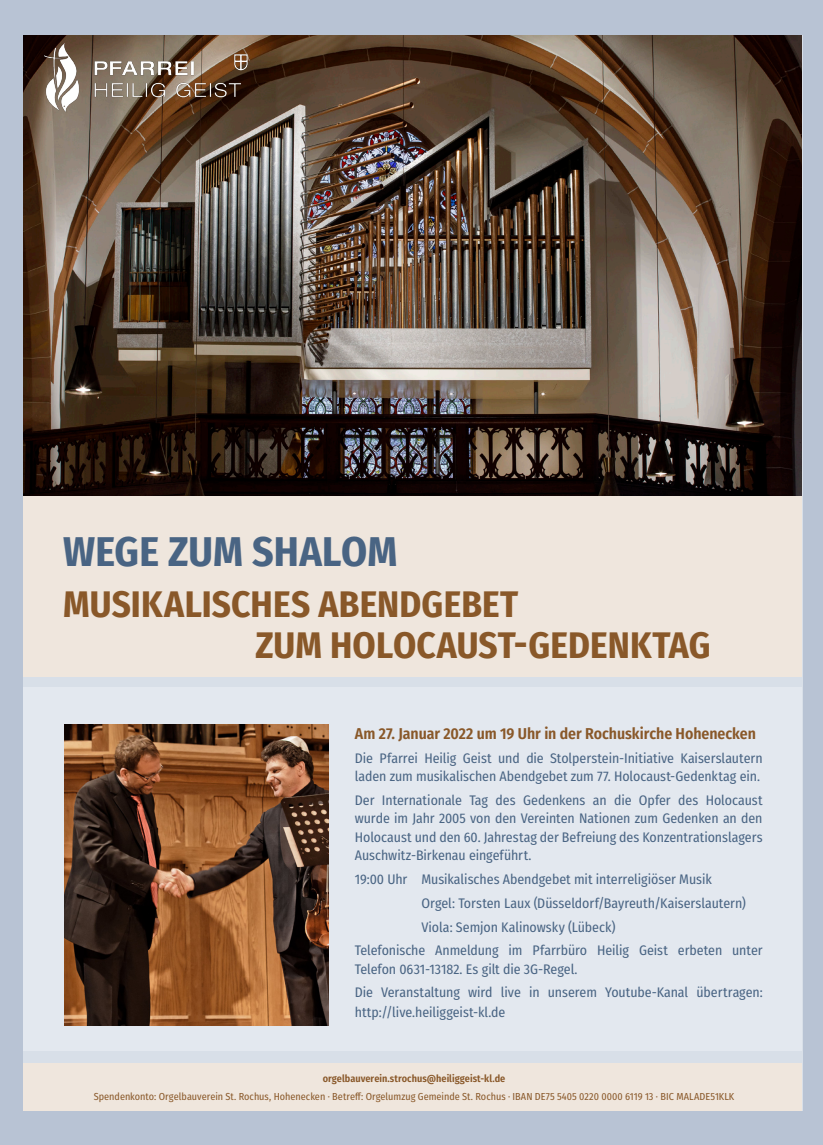
<style>
.page{position:relative;width:823px;height:1145px;background:#b8c3d4}
.page>*{position:absolute;margin:0;border:0;box-sizing:border-box;transform-origin:0 0}
.t1{font:700 41.65px "Fira Sans Condensed";letter-spacing:.005em;color:#496483}
.t2{font:700 36.93px/40.6px "Fira Sans Condensed";letter-spacing:.005em;color:#895829}
.t3{font:600 15.75px "Fira Sans Condensed";letter-spacing:-.005em;color:#895829}
.t4{font:13.83px/18.6px "Fira Sans Condensed";letter-spacing:-.005em;color:#496483}
.t5{font:10.15px/18.2px "Fira Sans Condensed";color:#895829;text-align:center}
.s1{font-weight:600}
</style>
<div class="page">
<div style="left:24px;top:36px;width:778px;height:1075px;background:#d8dfe8"></div>
<div style="left:24px;top:495px;width:777px;height:181px;background:#efe6dd"></div>
<div style="left:24px;top:688px;width:777px;height:363px;background:#e3e8ef"></div>
<div style="left:24px;top:1063px;width:777px;height:48px;background:#efe6dd"></div>
<img style="left:24px;top:36px;width:777px;height:459px">
<img style="left:64px;top:724px;width:265px;height:301px">
<img style="left:34px;top:41px;width:221px;height:74px">
<p class="t1" style="left:63px;top:516px;width:336px">WEGE ZUM SHALOM</p>
<p class="t2" style="left:255px;top:581px;width:456px;text-indent:-192px">MUSIKALISCHES ABENDGEBET<br>ZUM HOLOCAUST-GEDENKTAG</p>
<p class="t3" style="left:355px;top:721px;width:402px">Am 27. Januar 2022 um 19 Uhr in der Rochuskirche Hohenecken</p>
<p class="t4" style="left:355px;top:748px;width:409px">Die Pfarrei Heilig Geist und die Stolperstein-Initiative Kaiserslautern laden zum musikalischen Abendgebet zum 77. Holocaust-Gedenktag ein.</p>
<p class="t4" style="left:355px;top:790px;width:409px;text-align:justify">Der Internationale Tag des Gedenkens an die Opfer des Holocaust wurde im Jahr 2005 von den Vereinten Nationen zum Gedenken an den Holocaust und den 60. Jahrestag der Befreiung des Konzentrationslagers Auschwitz-Birkenau eingeführt.</p>
<p class="t4" style="left:355px;top:870px;width:358px">19:00 Uhr Musikalisches Abendgebet mit interreligiöser Musik</p>
<p class="t4" style="left:421px;top:893px;width:326px">Orgel: Torsten Laux (Düsseldorf/Bayreuth/Kaiserslautern)</p>
<p class="t4" style="left:421px;top:917px;width:196px">Viola: Semjon Kalinowsky (Lübeck)</p>
<p class="t4" style="left:355px;top:941px;width:409px">Telefonische Anmeldung im Pfarrbüro Heilig Geist erbeten unter</p>
<p class="t4" style="left:355px;top:957px;width:409px;line-height:23.8px">Telefon 0631-13182. Es gilt die 3G-Regel.<br>Die Veranstaltung wird live in unserem Youtube-Kanal übertragen:</p>
<p class="t4" style="left:355px;top:1002px;width:152px">http://live.heiliggeist-kl.de</p>
<p class="t5" style="left:94px;top:1069px;width:642px"><span class="s1">orgelbauverein.strochus@heiliggeist-kl.de<br></span>Spendenkonto: Orgelbauverein St. Rochus, Hohenecken · Betreff: Orgelumzug Gemeinde St. Rochus · IBAN DE75 5405 0220 0000 6119 13 · BIC MALADE51KLK</p>
</div>
